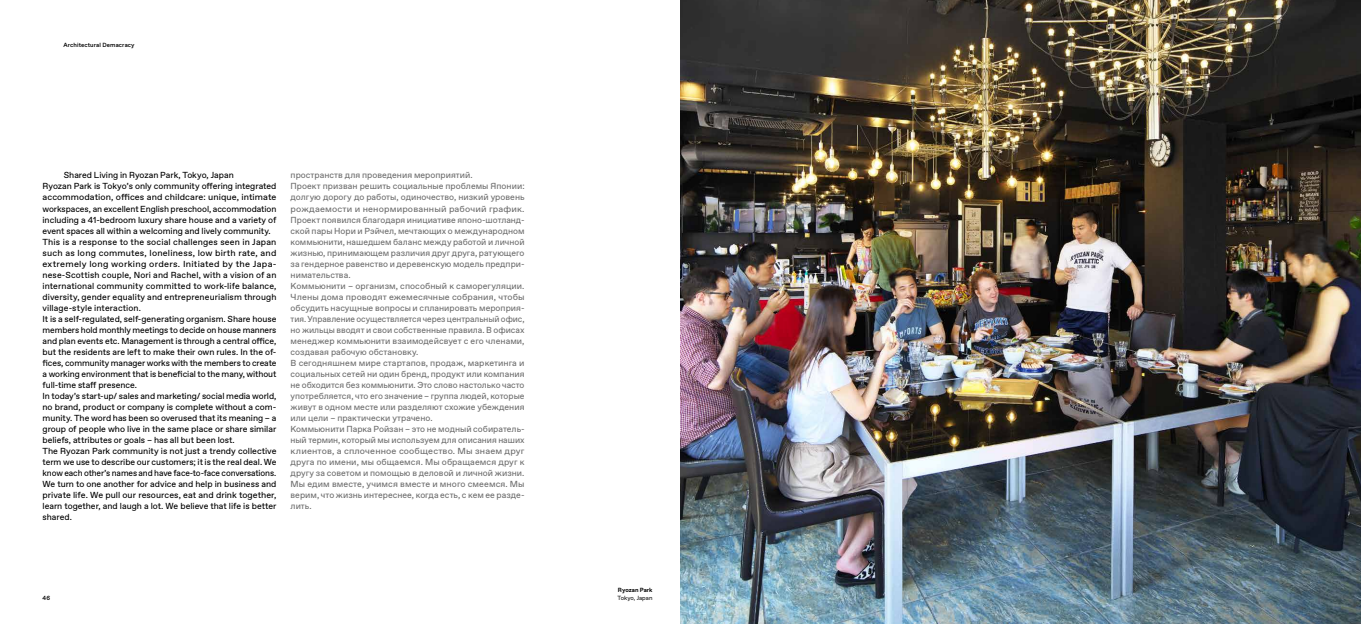
<style>
.page{position:relative;width:1361px;height:624px;background:#fff}
.page>*{position:absolute;margin:0;border:0;box-sizing:border-box;transform-origin:0 0}
.t1{font:8.8px/11px "Favorit Pro";color:#000}
.t2{font:8.8px/11px "Favorit Pro";color:#6e6e6e}
.t3{font:500 6px "Favorit Pro";letter-spacing:.015em;color:#000}
.t4{font:6px "Favorit Pro";letter-spacing:.005em;color:#000}
.t5{font:700 6px "Favorit Pro";letter-spacing:.005em;color:#000}
</style>
<div class="page">
<img style="left:680px;top:0;width:681px;height:624px">
<p class="t3" style="left:64px;top:41px;width:72px">Architectural Demacracy</p>
<p class="t1" style="left:43px;top:170px;width:235px;text-indent:21px">Shared Living in Ryozan Park, Tokyo, Japan<br>Ryozan Park is Tokyo’s only community offering integrated accommodation, offices and childcare: unique, intimate workspaces, an excellent English preschool, accommodation including a 41-bedroom luxury share house and a variety of event spaces all within a welcoming and lively community.<br>This is a response to the social challenges seen in Japan such as long commutes, loneliness, low birth rate, and extremely long working orders. Initiated by the Japa&shy;nese-Scottish couple, Nori and Rachel, with a vision of an international community committed to work-life balance, diversity, gender equality and entrepreneurialism through village-style interaction.<br>It is a self-regulated, self-generating organism. Share house members hold monthly meetings to decide on house manners and plan events etc. Management is through a central office, but the residents are left to make their own rules. In the of&shy;fices, community manager works with the members to create a working environment that is beneficial to the many, without full-time staff presence.<br>In today’s start-up/ sales and marketing/ social media world, no brand, product or company is complete without a com&shy;munity. The word has been so overused that its meaning – a group of people who live in the same place or share similar beliefs, attributes or goals – has all but been lost.<br>The Ryozan Park community is not just a trendy collective term we use to describe our customers; it is the real deal. We know each other’s names and have face-to-face conversations.<br>We turn to one another for advice and help in business and private life. We pull our resources, eat and drink together, learn together, and laugh a lot. We believe that life is better shared.</p>
<p class="t2" style="left:291px;top:170px;width:235px">пространств для проведения мероприятий.<br>Проект призван решить социальные проблемы Японии: долгую дорогу до работы, одиночество, низкий уровень рождаемости и ненормированный рабочий график.<br>Проект появился благодаря инициативе японо-шотланд&shy;ской пары Нори и Рэйчел, мечтающих о международном коммьюнити, нашедшем баланс между работой и личной жизнью, принимающем различия друг друга, ратующего за гендерное равенство и деревенскую модель предпри&shy;нимательства.<br>Коммьюнити – организм, способный к саморегуляции.<br>Члены дома проводят ежемесячные собрания, чтобы обсудить насущные вопросы и спланировать мероприя&shy;тия. Управление осуществляется через центральный офис, но жильцы вводят и свои собственные правила. В офисах менеджер коммьюнити взаимодейсвует с его членами, создавая рабочую обстановку.<br>В сегодняшнем мире стартапов, продаж, маркетинга и социальных сетей ни один бренд, продукт или компания не обходится без коммьюнити. Это слово настолько часто употребляется, что его значение – группа людей, которые живут в одном месте или разделяют схожие убеждения или цели – практически утрачено.<br>Коммьюнити Парка Ройзан – это не модный собиратель&shy;ный термин, который мы используем для описания наших клиентов, а сплоченное сообщество. Мы знаем друг друга по имени, мы общаемся. Мы обращаемся друг к другу за советом и помощью в деловой и личной жизни.<br>Мы едим вместе, учимся вместе и много смеемся. Мы верим, что жизнь интереснее, когда есть, с кем ее разде&shy;лить.</p>
<p class="t3" style="left:43px;top:593px;width:9px">46</p>
<p class="t5" style="left:618px;top:585px;width:36px">Ryozan Park</p>
<p class="t4" style="left:617px;top:593px;width:37px">Tokyo, Japan</p>
</div>
